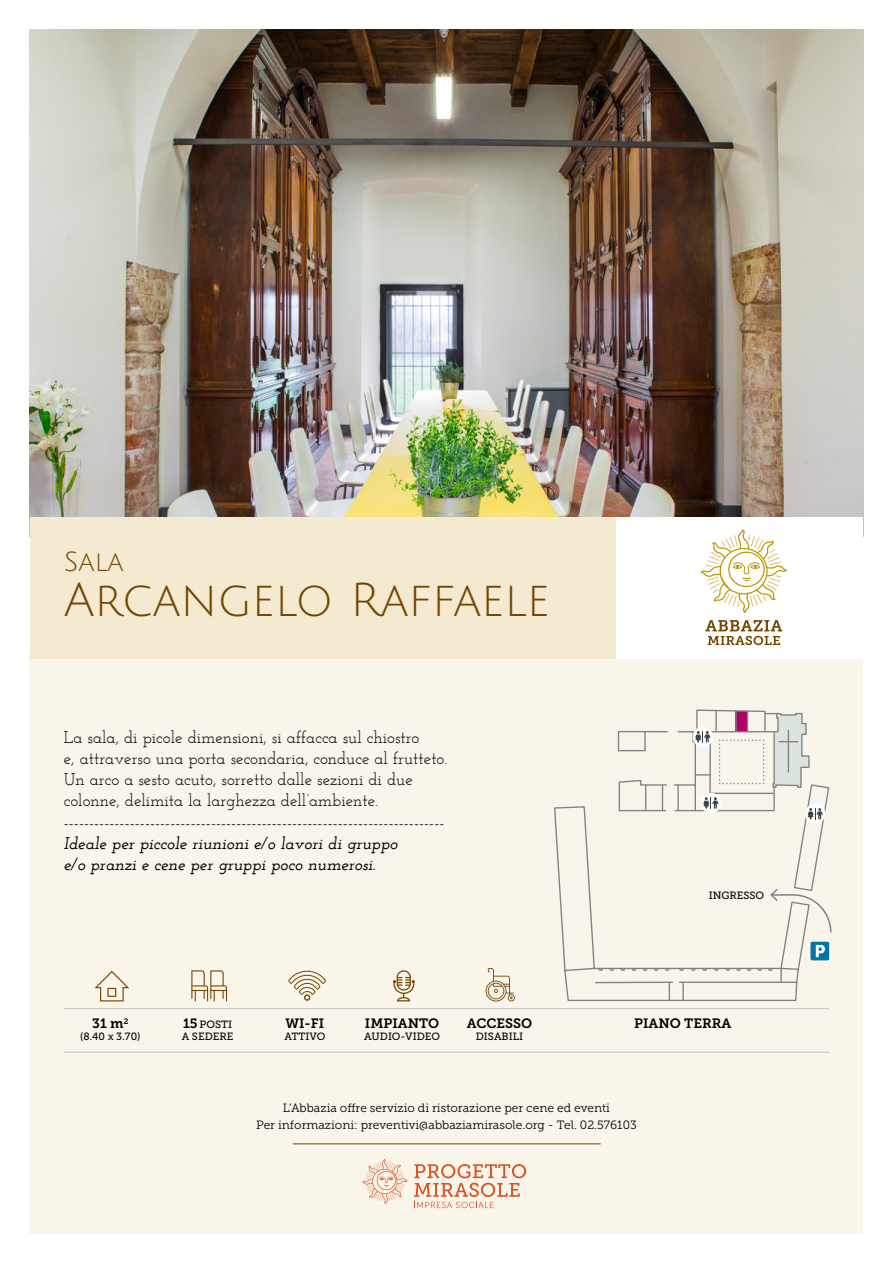
<style>
.page{position:relative;width:893px;height:1263px;background:#fff}
.page>*{position:absolute;margin:0;border:0;box-sizing:border-box;transform-origin:0 0}
.t1{font:46.5px "Julius Sans One";color:#744700}
.t2{font:27px "Julius Sans One";color:#744700}
.t3{font:16.95px/21.1px "Josefin Slab";color:#000}
.t4{font:italic 600 16.95px/21.1px "Josefin Slab";color:#000}
.t5{font:13.5px "Museo Slab 700";color:#000}
.t6{font:12px/16.5px "Museo Slab 300";color:#000;text-align:center}
.t7{font:10.5px/12px "Museo Slab 500";color:#000}
.s1{font-family:"Museo Slab 700";font-size:13.5px}
</style>
<div class="page">
<img style="left:30px;top:30px;width:833px;height:487px">
<div style="left:30px;top:655px;width:833px;height:578px;background:#faf5eb"></div>
<div style="left:30px;top:517px;width:786px;height:142px;background:#f4e9d1"></div>
<svg style="left:362px;top:1159px;width:46px;height:45px"></svg>
<svg style="left:414px;top:1164px;width:112px;height:44px"></svg>
<hr style="left:293px;top:1143px;width:308px;height:1px;background:#744700">
<hr style="left:64px;top:1008px;width:765px;height:1px;background:#d1d3d4">
<hr style="left:64px;top:1052px;width:765px;height:1px;background:#d1d3d4">
<svg style="left:191px;top:970px;width:36px;height:31px"></svg>
<svg style="left:94px;top:971px;width:35px;height:30px"></svg>
<svg style="left:393px;top:970px;width:22px;height:31px"></svg>
<svg style="left:486px;top:968px;width:29px;height:33px"></svg>
<svg style="left:288px;top:970px;width:38px;height:31px"></svg>
<svg style="left:554px;top:806px;width:243px;height:196px"></svg>
<hr style="left:595px;top:981px;width:77px;height:2px;background:#808285">
<svg style="left:609px;top:709px;width:223px;height:291px"></svg>
<div style="left:617px;top:517px;width:246px;height:142px;background:#fff"></div>
<svg style="left:701px;top:529px;width:86px;height:84px"></svg>
<svg style="left:705px;top:620px;width:77px;height:25px"></svg>
<h2 class="t2" style="left:64px;top:548px;width:61px">Sala</h2>
<h1 class="t1" style="left:64px;top:576px;width:487px">Arcangelo Raffaele</h1>
<p class="t3" style="left:64px;top:727px;width:385px">La sala, di picole dimensioni, si affacca sul chiostro<br>e, attraverso una porta secondaria, conduce al frutteto.<br>Un arco a sesto acuto, sorretto dalle sezioni di due colonne, delimita la larghezza dell’ambiente. ---------------------------------------------------------------------------</p>
<p class="t4" style="left:64px;top:832px;width:336px">Ideale per piccole riunioni e/o lavori di gruppo e/o pranzi e cene per gruppi poco numerosi.</p>
<p class="t5" style="left:92px;top:1016px;width:38px">31 m<sup>2</sup></p>
<p class="t7" style="left:80px;top:1031px;width:62px">(8.40 x 3.70)</p>
<p class="t7" style="left:182px;top:1019px;width:53px"><span class="s1">15</span> POSTI<br>A SEDERE</p>
<p class="t5" style="left:285px;top:1016px;width:40px">WI-FI</p>
<p class="t7" style="left:284px;top:1031px;width:42px">ATTIVO</p>
<p class="t5" style="left:365px;top:1016px;width:76px">IMPIANTO</p>
<p class="t7" style="left:364px;top:1031px;width:77px">AUDIO-VIDEO</p>
<p class="t5" style="left:467px;top:1016px;width:67px">ACCESSO</p>
<p class="t7" style="left:476px;top:1031px;width:49px">DISABILI</p>
<p class="t7" style="left:709px;top:889px;width:57px">INGRESSO</p>
<p class="t5" style="left:634px;top:1015px;width:99px">PIANO TERRA</p>
<p class="t6" style="left:256px;top:1100px;width:382px">L’Abbazia offre servizio di ristorazione per cene ed eventi<br>Per informazioni: preventivi@abbaziamirasole.org - Tel. 02.576103</p>
</div>
